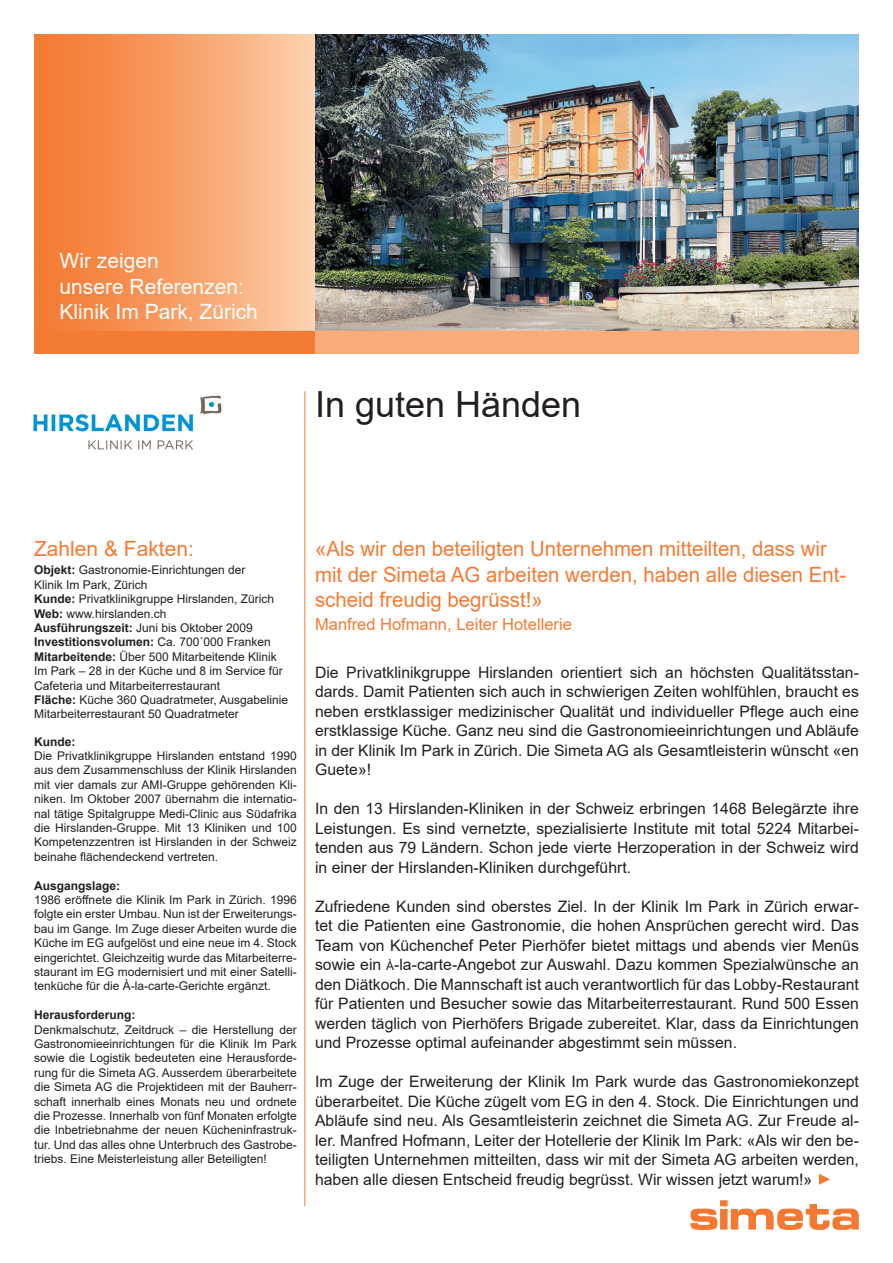
<style>
.page{position:relative;width:893px;height:1263px;background:#fff}
.page>*{position:absolute;margin:0;border:0;box-sizing:border-box;transform-origin:0 0}
.t1{font:36px "Arial";color:#231f20}
.t2{font:21px/25.2px "Arial";color:#f37b34}
.t3{font:21px "Arial";color:#fff}
.t4{font:16.5px "Arial";color:#f37b34}
.t5{font:15.75px/19.5px "Arial";color:#231f20;text-align:justify}
.t6{font:12px/14.4px "Arial";color:#231f20;text-align:justify}
.t7{font:700 12px "Arial";color:#231f20}
.s1{font-weight:700}
.s2{font-weight:400}
.s3{font-size:12px}
.s4{color:#fff}
</style>
<div class="page">
<svg style="left:34px;top:34px;width:281px;height:298px;background:#f7a068"></svg>
<svg style="left:690px;top:1200px;width:169px;height:30px"></svg>
<div style="left:34px;top:332px;width:281px;height:22px;background:#f37b34"></div>
<hr style="left:304px;top:391px;width:1px;height:815px;background:#f37b34">
<img style="left:315px;top:34px;width:544px;height:298px">
<div style="left:315px;top:332px;width:544px;height:22px;background:#f9ab7a"></div>
<img style="left:33px;top:395px;width:189px;height:55px">
<p class="t3" style="left:60px;top:247px;width:101px">Wir zeigen</p>
<p class="t3" style="left:60px;top:272px;width:186px">unsere Referenzen:</p>
<p class="t3" style="left:60px;top:297px;width:200px">Klinik Im Park, Zürich</p>
<p class="t1" style="left:315px;top:380px;width:268px">In guten Händen</p>
<p class="t2" style="left:34px;top:536px;width:161px">Zahlen &amp; Fakten:</p>
<p class="t6" style="left:34px;top:563px;width:213px"><span class="s1">Objekt:</span> Gastronomie-Einrichtungen der</p>
<p class="t6" style="left:34px;top:577px;width:115px">Klinik Im Park, Zürich</p>
<p class="t6" style="left:34px;top:592px;width:242px"><span class="s1">Kunde:</span> Privatklinikgruppe Hirslanden, Zürich</p>
<p class="t6" style="left:34px;top:606px;width:134px"><span class="s1">Web:</span> www.hirslanden.ch</p>
<p class="t6" style="left:34px;top:620px;width:220px"><span class="s1">Ausführungszeit:</span> Juni bis Oktober 2009</p>
<p class="t7" style="left:34px;top:634px;width:238px">Investitionsvolumen: <span class="s2">Ca. 700´000 Franken</span></p>
<p class="t6" style="left:34px;top:649px;width:250px;text-align:left"><span class="s1">Mitarbeitende:</span> Über 500 Mitarbeitende Klinik<br>Im Park – 28 in der Küche und 8 im Service für<br>Cafeteria und Mitarbeiterrestaurant</p>
<p class="t6" style="left:34px;top:692px;width:256px"><span class="s1">Fläche:</span> Küche 360 Quadratmeter, Ausgabelinie<br>Mitarbeiterrestaurant 50 Quadratmeter</p>
<p class="t7" style="left:34px;top:733px;width:43px">Kunde:</p>
<p class="t6" style="left:34px;top:748px;width:264px">Die Privatklinikgruppe Hirslanden entstand 1990 aus dem Zusammenschluss der Klinik Hirslanden mit vier damals zur AMI-Gruppe gehörenden Kli&shy;niken. Im Oktober 2007 übernahm die internatio&shy;nal tätige Spitalgruppe Medi-Clinic aus Südafrika die Hirslanden-Gruppe. Mit 13 Kliniken und 100<br>Kompetenzzentren ist Hirslanden in der Schweiz beinahe flächendeckend vertreten.</p>
<p class="t7" style="left:34px;top:877px;width:88px">Ausgangslage:</p>
<p class="t6" style="left:34px;top:892px;width:264px">1986 eröffnete die Klinik Im Park in Zürich. 1996 folgte ein erster Umbau. Nun ist der Erweiterungs&shy;bau im Gange. Im Zuge dieser Arbeiten wurde die Küche im EG aufgelöst und eine neue im 4. Stock eingerichtet. Gleichzeitig wurde das Mitarbeiterre&shy;staurant im EG modernisiert und mit einer Satelli&shy;tenküche für die À-la-carte-Gerichte ergänzt.</p>
<p class="t7" style="left:34px;top:1006px;width:103px">Herausforderung:</p>
<p class="t6" style="left:34px;top:1022px;width:264px">Denkmalschutz, Zeitdruck – die Herstellung der Gastronomieeinrichtungen für die Klinik Im Park sowie die Logistik bedeuteten eine Herausforde&shy;rung für die Simeta AG. Ausserdem überarbeitete die Simeta AG die Projektideen mit der Bauherr&shy;schaft innerhalb eines Monats neu und ordnete die Prozesse. Innerhalb von fünf Monaten erfolgte die Inbetriebnahme der neuen Kücheninfrastruk&shy;tur. Und das alles ohne Unterbruch des Gastrobe&shy;triebs. Eine Meisterleistung aller Beteiligten!</p>
<p class="t2" style="left:315px;top:536px;width:533px">«Als wir den beteiligten Unternehmen mitteilten, dass wir mit der Simeta AG arbeiten werden, haben alle diesen Ent&shy;scheid freudig begrüsst!»</p>
<p class="t4" style="left:315px;top:613px;width:258px">Manfred Hofmann, Leiter Hotellerie</p>
<p class="t5" style="left:315px;top:662px;width:545px">Die Privatklinikgruppe Hirslanden orientiert sich an höchsten Qualitätsstan&shy;dards. Damit Patienten sich auch in schwierigen Zeiten wohlfühlen, braucht es neben erstklassiger medizinischer Qualität und individueller Pflege auch eine erstklassige Küche. Ganz neu sind die Gastronomieeinrichtungen und Abläufe in der Klinik Im Park in Zürich. Die Simeta AG als Gesamtleisterin wünscht «en Guete»!</p>
<p class="t5" style="left:315px;top:799px;width:545px">In den 13 Hirslanden-Kliniken in der Schweiz erbringen 1468 Belegärzte ihre Leistungen. Es sind vernetzte, spezialisierte Institute mit total 5224 Mitarbei&shy;tenden aus 79 Ländern. Schon jede vierte Herzoperation in der Schweiz wird in einer der Hirslanden-Kliniken durchgeführt.</p>
<p class="t5" style="left:315px;top:896px;width:545px">Zufriedene Kunden sind oberstes Ziel. In der Klinik Im Park in Zürich erwar&shy;tet die Patienten eine Gastronomie, die hohen Ansprüchen gerecht wird. Das Team von Küchenchef Peter Pierhöfer bietet mittags und abends vier Menüs sowie ein <span class="s3">À</span>-la-carte-Angebot zur Auswahl. Dazu kommen Spezialwünsche an den Diätkoch. Die Mannschaft ist auch verantwortlich für das Lobby-Restaurant für Patienten und Besucher sowie das Mitarbeiterrestaurant. Rund 500 Essen werden täglich von Pierhöfers Brigade zubereitet. Klar, dass da Einrichtungen und Prozesse optimal aufeinander abgestimmt sein müssen.</p>
<p class="t5" style="left:315px;top:1072px;width:545px">Im Zuge der Erweiterung der Klinik Im Park wurde das Gastronomiekonzept überarbeitet. Die Küche zügelt vom EG in den 4. Stock. Die Einrichtungen und Abläufe sind neu. Als Gesamtleisterin zeichnet die Simeta AG. Zur Freude al&shy;ler. Manfred Hofmann, Leiter der Hotellerie der Klinik Im Park: «Als wir den be&shy;teiligten Unternehmen mitteilten, dass wir mit der Simeta AG arbeiten werden, haben alle diesen Entscheid freudig begrüsst. Wir wissen jetzt warum!» <span class="s4">►</span></p>
</div>
